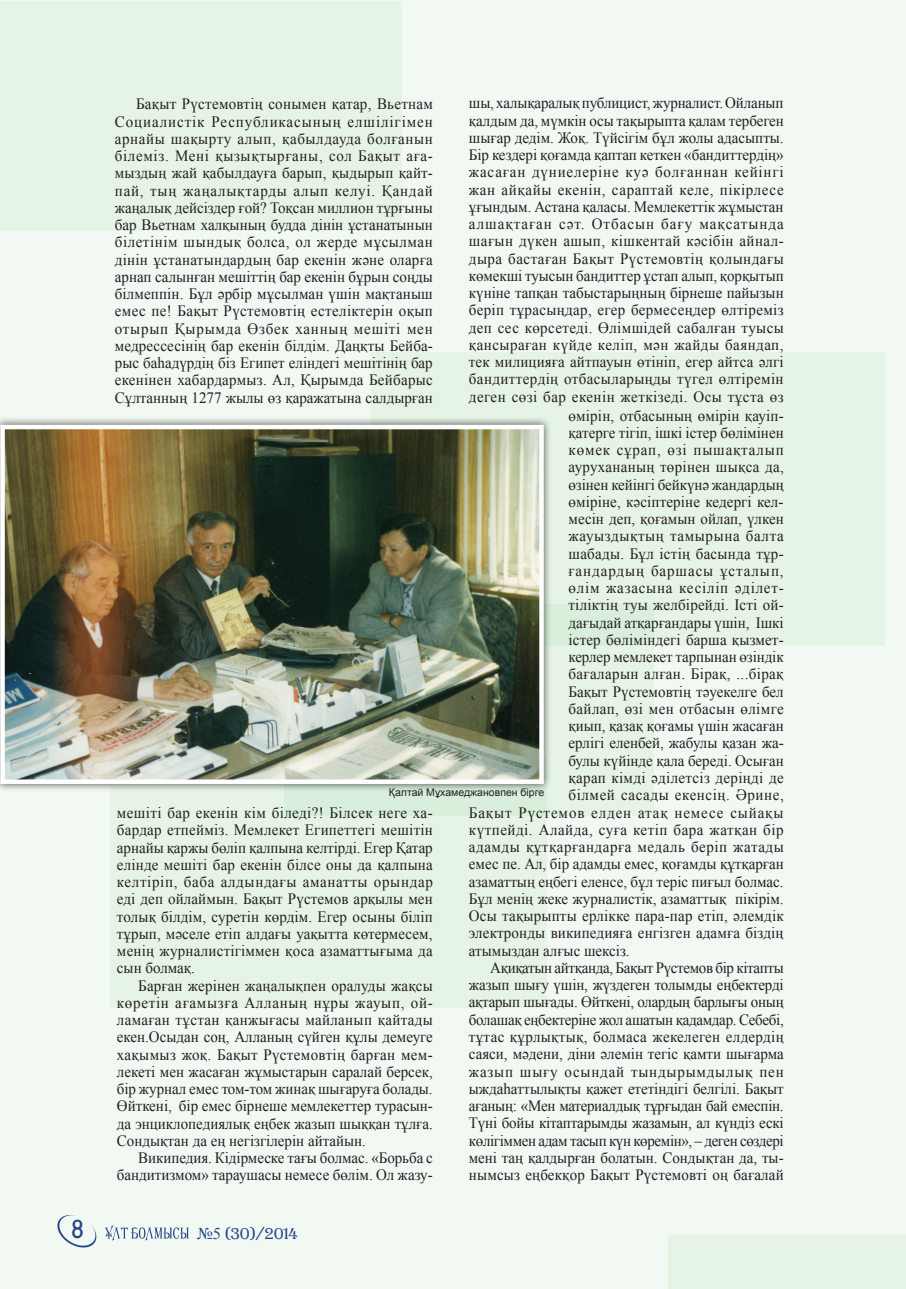
<style>
.page{position:relative;width:906px;height:1289px;background:#fff}
.page>*{position:absolute;margin:0;border:0;box-sizing:border-box;transform-origin:0 0}
.t1{font:21px "KZM Diploma";color:#253f8e}
.t2{font:16.5px "KZM Algerian";color:#253f8e}
.t3{font:15.75px/17.2px "Times New Roman";letter-spacing:.01em;color:#231f20;text-align:justify;scale:.95 1}
.t4{font:15.75px "Times New Roman";letter-spacing:.035em;color:#231f20;scale:.95 1}
.t5{font:15.75px "Times New Roman";letter-spacing:.06em;color:#231f20;scale:.95 1}
.t6{font:15.75px "Times New Roman";letter-spacing:.04em;color:#231f20;scale:.95 1}
.t7{font:15.75px "Times New Roman";letter-spacing:.05em;color:#231f20;scale:.95 1}
.t8{font:15.75px "Times New Roman";letter-spacing:.055em;color:#231f20;scale:.95 1}
.t9{font:10.5px "Arial";color:#231f20}
.s1{font-family:"Times New Roman"}
</style>
<div class="page">
<div style="left:0;top:0;width:906px;height:1288px;background:#f2f9f2"></div>
<div style="left:371px;top:352px;width:513px;height:293px;background:#e6f4e6"></div>
<div style="left:284px;top:604px;width:369px;height:212px;background:#e6f4e6"></div>
<div style="left:111px;top:758px;width:436px;height:249px;background:#e6f4e6"></div>
<div style="left:0;top:416px;width:552px;height:376px;background:#231f20;opacity:.75"></div>
<img style="left:5px;top:430px;width:534px;height:349px">
<div style="left:0;top:425px;width:544px;height:359px;border:4px solid #fff"></div>
<div style="left:668px;top:1235px;width:238px;height:53px;background:#e6f4e6"></div>
<p class="t3" style="left:469px;top:94px;width:333px">шы, халықаралық публицист, журналист. Ойланып қалдым да, мүмкін осы тақырыпта қалам тербеген шығар дедім. Жоқ. Түйсігім бұл жолы адасыпты.<br>Бір кездері қоғамда қаптап кеткен «бандиттердің» жасаған дүниелеріне куә болғаннан кейінгі жан айқайы екенін, сараптай келе, пікірлесе ұғындым. Астана қаласы. Мемлекеттік жұмыстан алшақтаған сәт. Отбасын бағу мақсатында шағын дүкен ашып, кішкентай кәсібін айнал&shy;дыра бастаған Бақыт Рүстемовтің қолындағы көмекші туысын бандиттер ұстап алып, қорқытып күніне тапқан табыстарыңның бірнеше пайызын беріп тұрасыңдар, егер бермесеңдер өлтіреміз деп сес көрсетеді. Өлімшідей сабалған туысы қансыраған күйде келіп, мән жайды баяндап, тек милицияға айтпауын өтініп, егер айтса әлгі бандиттердің отбасыларыңды түгел өлтіремін деген сөзі бар екенін жеткізеді. Осы тұста өз</p>
<p class="t3" style="left:568px;top:406px;width:228px">өмірін, отбасының өмірін қауіп-</p>
<p class="t3" style="left:568px;top:423px;width:228px">қатерге тігіп, ішкі істер бөлімінен</p>
<p class="t8" style="left:568px;top:439px;width:228px">көмек сұрап, өзі пышақталып</p>
<p class="t3" style="left:568px;top:458px;width:228px">аурухананың төрінен шықса да,</p>
<p class="t3" style="left:568px;top:475px;width:228px">өзінен кейінгі бейкүнә жандардың</p>
<p class="t3" style="left:568px;top:492px;width:227px">өміріне, кәсіптеріне кедергі кел-</p>
<p class="t3" style="left:568px;top:510px;width:228px">месін деп, қоғамын ойлап, үлкен</p>
<p class="t6" style="left:568px;top:525px;width:228px">жауыздықтың тамырына балта</p>
<p class="t3" style="left:568px;top:544px;width:227px">шабады. Бұл істің басында тұр-</p>
<p class="t5" style="left:568px;top:560px;width:228px">ғандардың баршасы ұсталып,</p>
<p class="t7" style="left:568px;top:577px;width:227px">өлім жазасына кесіліп әділет-</p>
<p class="t3" style="left:568px;top:596px;width:227px">тіліктің туы желбірейді. Істі ой-</p>
<p class="t3" style="left:568px;top:613px;width:228px">дағыдай атқарғандары үшін, Ішкі</p>
<p class="t3" style="left:568px;top:630px;width:227px">істер бөліміндегі барша қызмет-</p>
<p class="t3" style="left:568px;top:648px;width:228px">керлер мемлекет тарпынан өзіндік</p>
<p class="t3" style="left:568px;top:665px;width:228px">бағаларын алған. Бірақ, ...бірақ</p>
<p class="t3" style="left:568px;top:682px;width:228px">Бақыт Рүстемовтің тәуекелге бел</p>
<p class="t3" style="left:568px;top:699px;width:228px">байлап, өзі мен отбасын өлімге</p>
<p class="t3" style="left:568px;top:717px;width:228px">қиып, қазақ қоғамы үшін жасаған</p>
<p class="t3" style="left:568px;top:734px;width:228px">ерлігі еленбей, жабулы қазан жа-</p>
<p class="t3" style="left:568px;top:751px;width:228px">булы күйінде қала береді. Осыған</p>
<p class="t3" style="left:568px;top:768px;width:228px">қарап кімді әділетсіз деріңді де</p>
<p class="t6" style="left:568px;top:784px;width:228px">білмей сасады екенсің. Әрине,</p>
<p class="t5" style="left:469px;top:801px;width:333px">Бақыт Рүстемов елден атақ немесе сыйақы</p>
<p class="t4" style="left:469px;top:819px;width:333px">күтпейді. Алайда, суға кетіп бара жатқан бір</p>
<p class="t4" style="left:469px;top:836px;width:333px">адамды құтқарғандарға медаль беріп жатады</p>
<p class="t3" style="left:469px;top:855px;width:333px">емес пе. Ал, бір адамды емес, қоғамды құтқарған</p>
<p class="t3" style="left:469px;top:872px;width:333px">азаматтың еңбегі еленсе, бұл теріс пиғыл болмас.</p>
<p class="t3" style="left:469px;top:889px;width:333px">Бұл менің жеке журналистік, азаматтық пікірім.</p>
<p class="t3" style="left:469px;top:907px;width:333px">Осы тақырыпты ерлікке пара-пар етіп, әлемдік</p>
<p class="t3" style="left:469px;top:924px;width:333px">электронды википедияға енгізген адамға біздің</p>
<p class="t3" style="left:469px;top:941px;width:171px">атымыздан алғыс шексіз.</p>
<p class="t3" style="left:469px;top:958px;width:333px;text-indent:21px">Ақиқатын айтқанда, Бақыт Рүстемов бір кітапты жазып шығу үшін, жүздеген толымды еңбектерді ақтарып шығады. Өйткені, олардың барлығы оның болашақ еңбектеріне жол ашатын қадамдар. Себебі, тұтас құрлықтық, болмаса жекелеген елдердің саяси, мәдени, діни әлемін тегіс қамти шығарма жазып шығу осындай тындырымдылық пен ыждаһаттылықты қажет ететіндігі белгілі. Бақыт ағаның: «Мен материалдық тұрғыдан бай емеспін.<br>Түні бойы кітаптарымды жазамын, ал күндіз ескі көлігіммен адам тасып күн көремін», – деген сөздері мені таң қалдырған болатын. Сондықтан да, ты&shy;нымсыз еңбекқор Бақыт Рүстемовті оң бағалай</p>
<p class="t3" style="left:115px;top:95px;width:336px;text-indent:21px">Бақыт Рүстемовтің сонымен қатар, Вьетнам Социалистік Республикасының елшілігімен арнайы шақырту алып, қабылдауда болғанын білеміз. Мені қызықтырғаны, сол Бақыт аға&shy;мыздың жай қабылдауға барып, қыдырып қайт&shy;пай, тың жаңалықтарды алып келуі. Қандай жаңалық дейсіздер ғой? Тоқсан миллион тұрғыны бар Вьетнам халқының будда дінін ұстанатынын білетінім шындық болса, ол жерде мұсылман дінін ұстанатындардың бар екенін және оларға арнап салынған мешіттің бар екенін бұрын соңды білмеппін. Бұл әрбір мұсылман үшін мақтаныш емес пе! Бақыт Рүстемовтің естеліктерін оқып отырып Қырымда Өзбек ханның мешіті мен медрессесінің бар екенін білдім. Даңқты Бейба&shy;рыс баһадүрдің біз Египет еліндегі мешітінің бар екенінен хабардармыз. Ал, Қырымда Бейбарыс Сұлтанның 1277 жылы өз қаражатына салдырған</p>
<p class="t9" style="left:389px;top:785px;width:157px">Қалтай Мұхамеджановпен бірге</p>
<p class="t3" style="left:117px;top:803px;width:334px">мешіті бар екенін кім біледі?! Білсек неге ха&shy;бардар етпейміз. Мемлекет Египеттегі мешітін арнайы қаржы бөліп қалпына келтірді. Егер Қатар елінде мешіті бар екенін білсе оны да қалпына келтіріп, баба алдындағы аманатты орындар еді деп ойлаймын. Бақыт Рүстемов арқылы мен толық білдім, суретін көрдім. Егер осыны біліп тұрып, мәселе етіп алдағы уақытта көтермесем, менің журналистігіммен қоса азаматтығыма да сын болмақ.</p>
<p class="t3" style="left:117px;top:976px;width:334px;text-indent:21px">Барған жерінен жаңалықпен оралуды жақсы көретін ағамызға Алланың нұры жауып, ой&shy;ламаған тұстан қанжығасы майланып қайтады екен.Осыдан соң, Алланың сүйген құлы демеуге хақымыз жоқ. Бақыт Рүстемовтің барған мем&shy;лекеті мен жасаған жұмыстарын саралай берсек, бір журнал емес том-том жинақ шығаруға болады.<br>Өйткені, бір емес бірнеше мемлекеттер турасын&shy;да энциклопедиялық еңбек жазып шыққан тұлға.<br>Сондықтан да ең негізгілерін айтайын.</p>
<p class="t3" style="left:117px;top:1148px;width:334px;text-align:right">Википедия. Кідірмеске тағы болмас. «Борьба с бандитизмом» тараушасы немесе бөлім. Ол жазу-</p>
<h1 class="t1" style="left:72px;top:1219px;width:13px">8</h1>
<p class="t2" style="left:197px;top:1224px;width:102px"><span class="s1">№5</span> (30)/2014</p>
</div>
